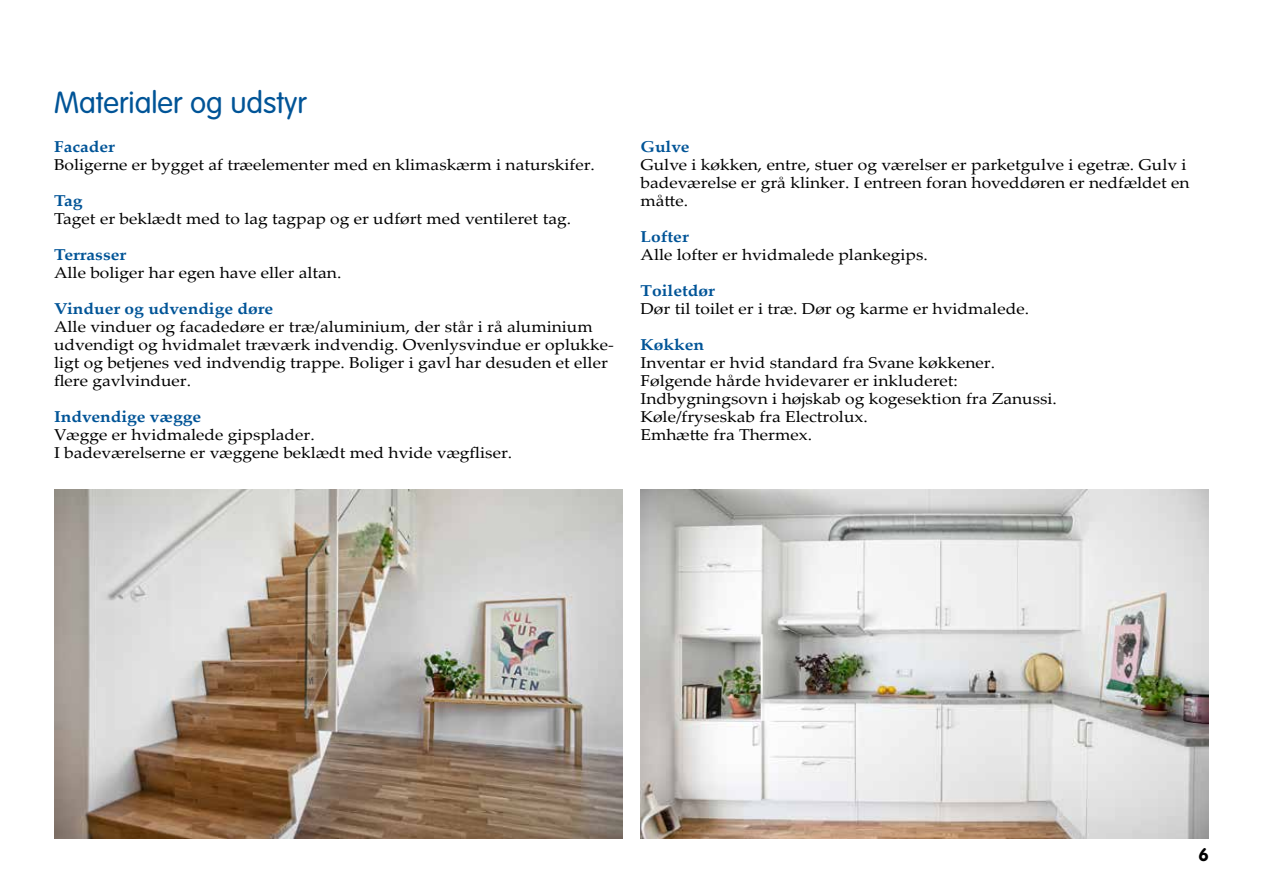
<style>
.page{position:relative;width:1263px;height:893px;background:#fff}
.page>*{position:absolute;margin:0;border:0;box-sizing:border-box;transform-origin:0 0}
.t1{font:300 30px "VAG Rounded Std";color:#005497}
.t2{font:700 18px "VAG Rounded Std";color:#000}
.t3{font:15.75px/18px "Palatino Linotype";color:#000;scale:1.1 1}
.t4{font:700 15.75px "Palatino Linotype";color:#005497;scale:1.1 1}
</style>
<div class="page">
<img style="left:640px;top:490px;width:569px;height:349px">
<img style="left:54px;top:490px;width:568px;height:349px">
<h1 class="t1" style="left:54px;top:85px;width:255px">Materialer og udstyr</h1>
<p class="t4" style="left:54px;top:135px;width:57px">Facader</p>
<p class="t3" style="left:54px;top:155px;width:493px">Boligerne er bygget af træelementer med en klimaskærm i naturskifer.</p>
<p class="t4" style="left:54px;top:189px;width:27px">Tag</p>
<p class="t3" style="left:54px;top:209px;width:472px">Taget er beklædt med to lag tagpap og er udført med ventileret tag.</p>
<p class="t4" style="left:54px;top:243px;width:67px">Terrasser</p>
<p class="t3" style="left:54px;top:263px;width:263px">Alle boliger har egen have eller altan.</p>
<p class="t4" style="left:54px;top:297px;width:201px">Vinduer og udvendige døre</p>
<p class="t3" style="left:54px;top:317px;width:511px">Alle vinduer og facadedøre er træ/aluminium, der står i rå aluminium udvendigt og hvidmalet træværk indvendig. Ovenlysvindue er oplukke&shy;ligt og betjenes ved indvendig trappe. Boliger i gavl har desuden et eller flere gavlvinduer.</p>
<p class="t4" style="left:54px;top:405px;width:135px">Indvendige vægge</p>
<p class="t3" style="left:54px;top:425px;width:418px">Vægge er hvidmalede gipsplader.<br>I badeværelserne er væggene beklædt med hvide vægfliser.</p>
<p class="t4" style="left:640px;top:135px;width:46px">Gulve</p>
<p class="t3" style="left:640px;top:155px;width:501px">Gulve i køkken, entre, stuer og værelser er parketgulve i egetræ. Gulv i badeværelse er grå klinker. I entreen foran hoveddøren er nedfældet en måtte.</p>
<p class="t4" style="left:640px;top:225px;width:45px">Lofter</p>
<p class="t3" style="left:640px;top:245px;width:263px">Alle lofter er hvidmalede plankegips.</p>
<p class="t4" style="left:640px;top:279px;width:69px">Toiletdør</p>
<p class="t3" style="left:640px;top:299px;width:355px">Dør til toilet er i træ. Dør og karme er hvidmalede.</p>
<p class="t4" style="left:640px;top:333px;width:59px">Køkken</p>
<p class="t3" style="left:640px;top:353px;width:380px">Inventar er hvid standard fra Svane køkkener.<br>Følgende hårde hvidevarer er inkluderet:<br>Indbygningsovn i højskab og kogesektion fra Zanussi.<br>Køle/fryseskab fra Electrolux.<br>Emhætte fra Thermex.</p>
<p class="t2" style="left:1199px;top:844px;width:12px">6</p>
</div>
